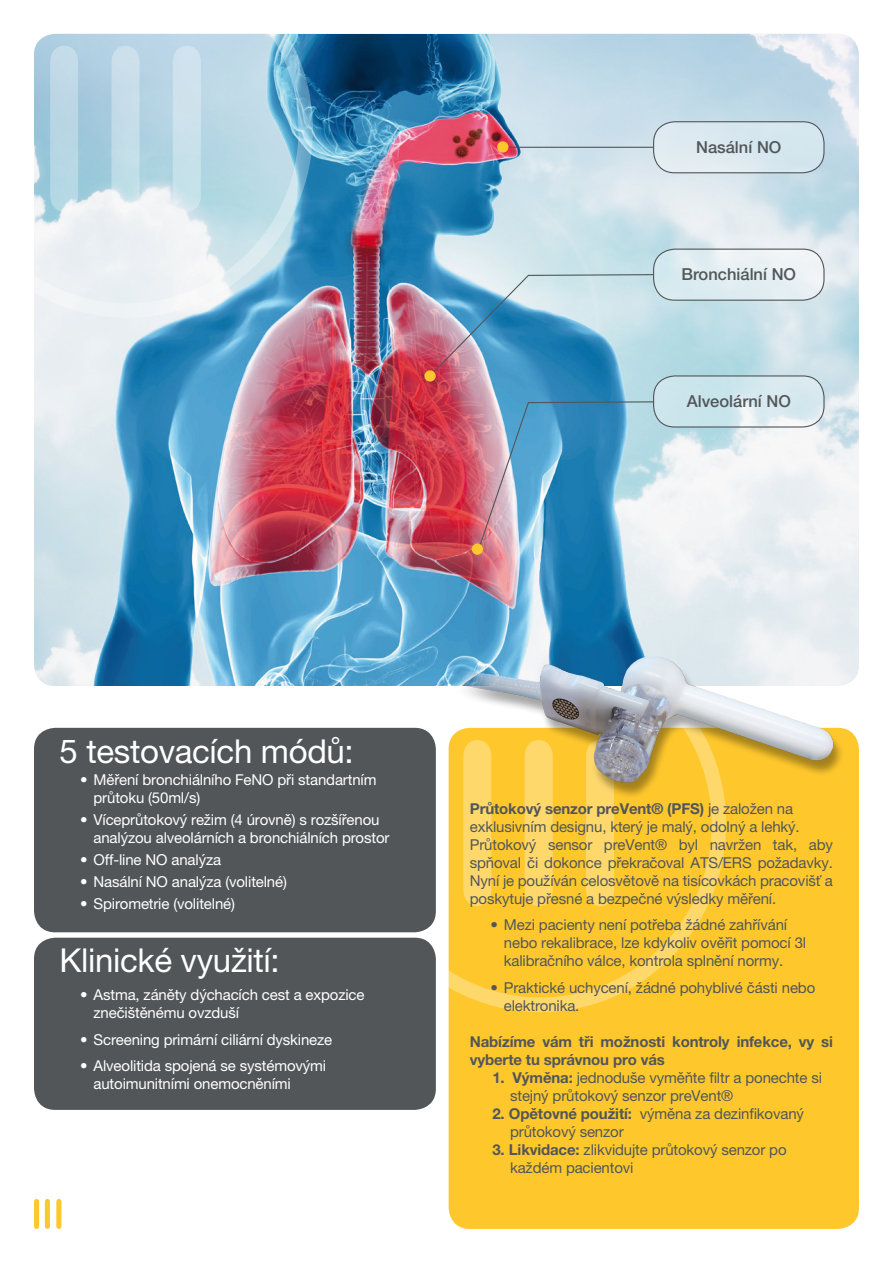
<style>
.page{position:relative;width:893px;height:1263px;background:#fff}
.page>*{position:absolute;margin:0;border:0;box-sizing:border-box;transform-origin:0 0}
.t1{font:33px "Helvetica Neue LT Pro";letter-spacing:-.01em;color:#fff}
.t2{font:500 16.5px "Helvetica Neue LT Pro";color:#525659}
.t3{font:15px/18px "Helvetica Neue LT Pro";letter-spacing:-.01em;color:#525659}
.t4{font:15px/18px "Helvetica Neue LT Pro";letter-spacing:-.01em;color:#fff}
.t5{font:700 15px/18px "Helvetica Neue LT Pro";letter-spacing:-.01em;color:#525659}
.s1{font-weight:700}
</style>
<div class="page">
<div style="left:34px;top:1201px;width:5px;height:25px;background:#fec82d"></div>
<div style="left:45px;top:1201px;width:5px;height:25px;background:#fec82d"></div>
<div style="left:56px;top:1201px;width:5px;height:25px;background:#fec82d"></div>
<div style="left:449px;top:728px;width:410px;height:501px;background:#fec82d;border-radius:21px"></div>
<svg style="left:355px;top:727px;width:371px;height:285px"></svg>
<div style="left:463px;top:808px;width:28px;height:98px;background:#fed86b"></div>
<div style="left:525px;top:808px;width:28px;height:98px;background:#fed86b"></div>
<div style="left:586px;top:808px;width:28px;height:98px;background:#fed86b"></div>
<img style="left:34px;top:34px;width:825px;height:652px">
<img style="left:73px;top:34px;width:598px;height:652px">
<svg style="left:34px;top:33px;width:279px;height:285px"></svg>
<svg style="left:50px;top:46px;width:28px;height:166px;background:#bbd8e5"></svg>
<svg style="left:112px;top:46px;width:28px;height:166px;background:#c8dfea"></svg>
<svg style="left:173px;top:46px;width:28px;height:166px;background:#cbe1eb"></svg>
<img style="left:456px;top:636px;width:400px;height:172px">
<hr style="left:503px;top:147px;width:151px;height:1px;background:#525659">
<div style="left:497px;top:141px;width:11px;height:12px;background:#fec82d;border-radius:50%"></div>
<svg style="left:429px;top:273px;width:226px;height:104px;background:#87b0cb"></svg>
<svg style="left:477px;top:401px;width:178px;height:149px;background:#78a6c6"></svg>
<div style="left:424px;top:370px;width:12px;height:12px;background:#fec82d;border-radius:50%"></div>
<div style="left:472px;top:543px;width:11px;height:12px;background:#fec82d;border-radius:50%"></div>
<div style="left:34px;top:728px;width:402px;height:204px;background:#525659;border-radius:21px"></div>
<div style="left:34px;top:938px;width:402px;height:172px;background:#525659;border-radius:21px"></div>
<div style="left:654px;top:122px;width:170px;height:51px;background:#dae8f0;border-radius:21px"></div>
<div style="left:654px;top:249px;width:170px;height:51px;background:linear-gradient(to right,#d6eaef,#f0f3f5);border-radius:21px"></div>
<svg style="left:654px;top:376px;width:170px;height:51px;background:#d3e7ed"></svg>
<div style="left:653px;top:121px;width:171px;height:52px;border:1px solid #525659;border-radius:21px"></div>
<div style="left:653px;top:249px;width:171px;height:52px;border:1px solid #525659;border-radius:21px"></div>
<div style="left:653px;top:375px;width:171px;height:53px;border:1px solid #525659;border-radius:21px"></div>
<p class="t2" style="left:696px;top:137px;width:87px">Nasální NO</p>
<p class="t2" style="left:681px;top:264px;width:116px">Bronchiální NO</p>
<p class="t2" style="left:687px;top:391px;width:106px">Alveolární NO</p>
<p class="t1" style="left:60px;top:732px;width:296px">5 testovacích módů:</p>
<p class="t4" style="left:94px;top:770px;width:284px;text-indent:-14px">• Měření bronchiálního FeNO při standartním průtoku (50ml/s)</p>
<p class="t4" style="left:94px;top:810px;width:297px;text-indent:-14px">• Víceprůtokový režim (4 úrovně) s rozšířenou analýzou alveolárních a bronchiálních prostor</p>
<p class="t4" style="left:80px;top:850px;width:143px">• Off-line NO analýza</p>
<p class="t4" style="left:80px;top:872px;width:208px">• Nasální NO analýza (volitelné)</p>
<p class="t4" style="left:80px;top:894px;width:156px">• Spirometrie (volitelné)</p>
<p class="t1" style="left:60px;top:941px;width:222px">Klinické využití:</p>
<p class="t4" style="left:94px;top:985px;width:272px;text-indent:-14px">• Astma, záněty dýchacích cest a expozice znečištěnému ovzduší</p>
<p class="t4" style="left:80px;top:1030px;width:254px">• Screening primární ciliární dyskineze</p>
<p class="t4" style="left:94px;top:1056px;width:234px;text-indent:-14px">• Alveolitida spojená se systémovými autoimunitními onemocněními</p>
<p class="t3" style="left:470px;top:799px;width:331px"><span class="s1">Průtokový senzor preVent® (PFS)</span> je založen na exklusivním designu, který je malý, odolný a lehký.</p>
<p class="t3" style="left:470px;top:835px;width:365px;text-align:justify">Průtokový sensor preVent® byl navržen tak, aby spňoval či dokonce překračoval ATS/ERS požadavky.<br>Nyní je používán celosvětově na tisícovkách pracovišť a poskytuje přesné a bezpečné výsledky měření.</p>
<p class="t3" style="left:504px;top:916px;width:304px;text-indent:-14px">• Mezi pacienty není potřeba žádné zahřívání nebo rekalibrace, lze kdykoliv ověřit pomocí 3l kalibračního válce, kontrola splnění normy.</p>
<p class="t3" style="left:504px;top:978px;width:313px;text-indent:-14px">• Praktické uchycení, žádné pohyblivé části nebo elektronika.</p>
<p class="t5" style="left:470px;top:1032px;width:365px">Nabízíme vám tři možnosti kontroly infekce, vy si vyberte tu správnou pro vás</p>
<p class="t3" style="left:510px;top:1068px;width:313px;text-indent:-18px"><span class="s1">1. Výměna:</span> jednoduše vyměňte filtr a ponechte si stejný průtokový senzor preVent®</p>
<p class="t3" style="left:510px;top:1104px;width:295px;text-indent:-18px"><span class="s1">2. Opětovné použití:</span> výměna za dezinfikovaný průtokový senzor</p>
<p class="t3" style="left:510px;top:1140px;width:278px;text-indent:-18px"><span class="s1">3. Likvidace:</span> zlikvidujte průtokový senzor po každém pacientovi</p>
</div>
